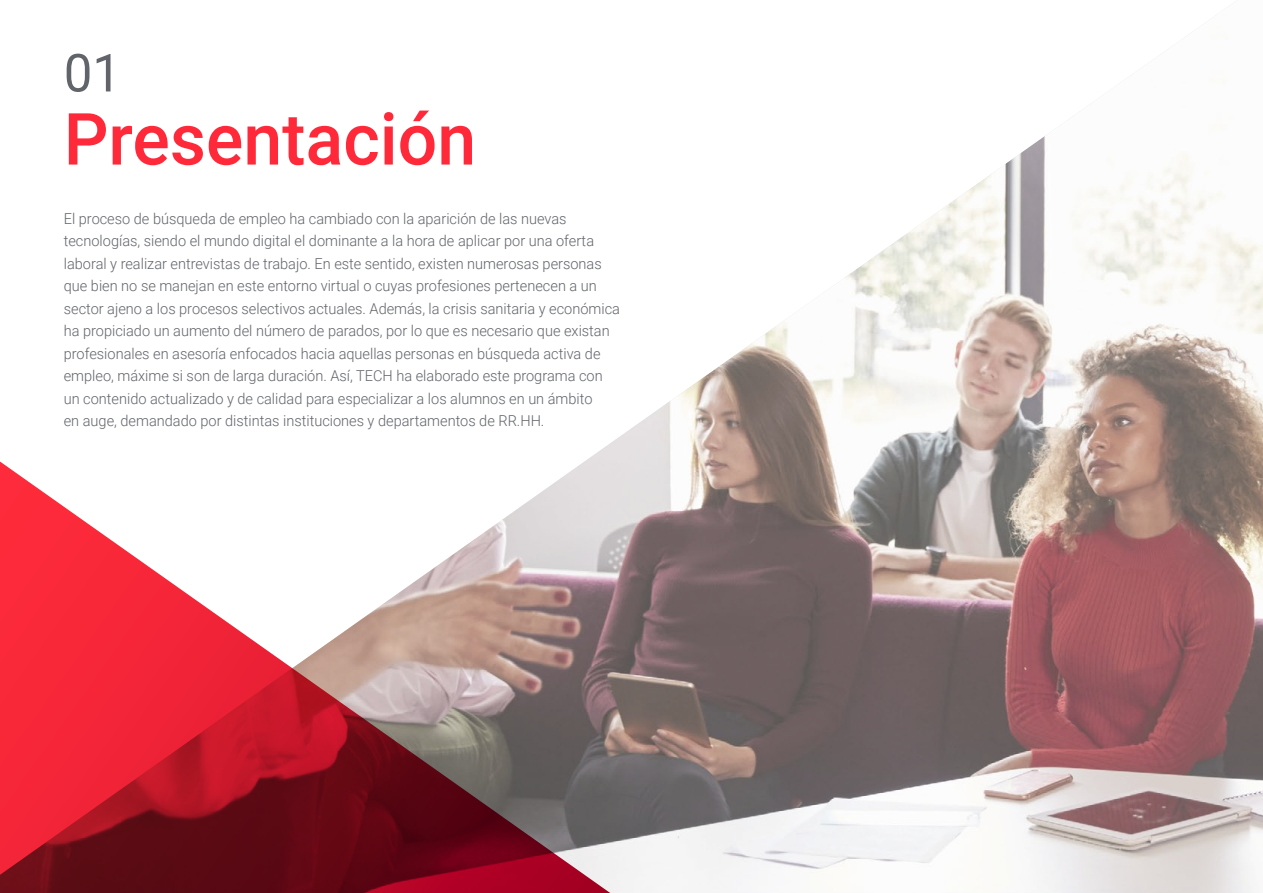
<style>
.page{position:relative;width:1263px;height:893px;background:#fff}
.page>*{position:absolute;margin:0;border:0;box-sizing:border-box;transform-origin:0 0}
.t1{font:500 72px "Roboto";color:#ff293a}
.t2{font:52.5px "Roboto";color:#61646a}
.t3{font:300 15px/22.5px "Roboto";color:#61646a}
</style>
<div class="page">
<img style="left:607px;top:136px;width:656px;height:757px">
<svg style="left:0;top:446px;width:640px;height:447px"></svg>
<h2 class="t2" style="left:64px;top:36px;width:59px">01</h2>
<h1 class="t1" style="left:64px;top:89px;width:414px">Presentación</h1>
<p class="t3" style="left:64px;top:207px;width:558px">El proceso de búsqueda de empleo ha cambiado con la aparición de las nuevas tecnologías, siendo el mundo digital el dominante a la hora de aplicar por una oferta laboral y realizar entrevistas de trabajo. En este sentido, existen numerosas personas que bien no se manejan en este entorno virtual o cuyas profesiones pertenecen a un sector ajeno a los procesos selectivos actuales. Además, la crisis sanitaria y económica ha propiciado un aumento del número de parados, por lo que es necesario que existan profesionales en asesoría enfocados hacia aquellas personas en búsqueda activa de empleo, máxime si son de larga duración. Así, TECH ha elaborado este programa con un contenido actualizado y de calidad para especializar a los alumnos en un ámbito<br>en auge, demandado por distintas instituciones y departamentos de RR.HH.</p>
</div>
